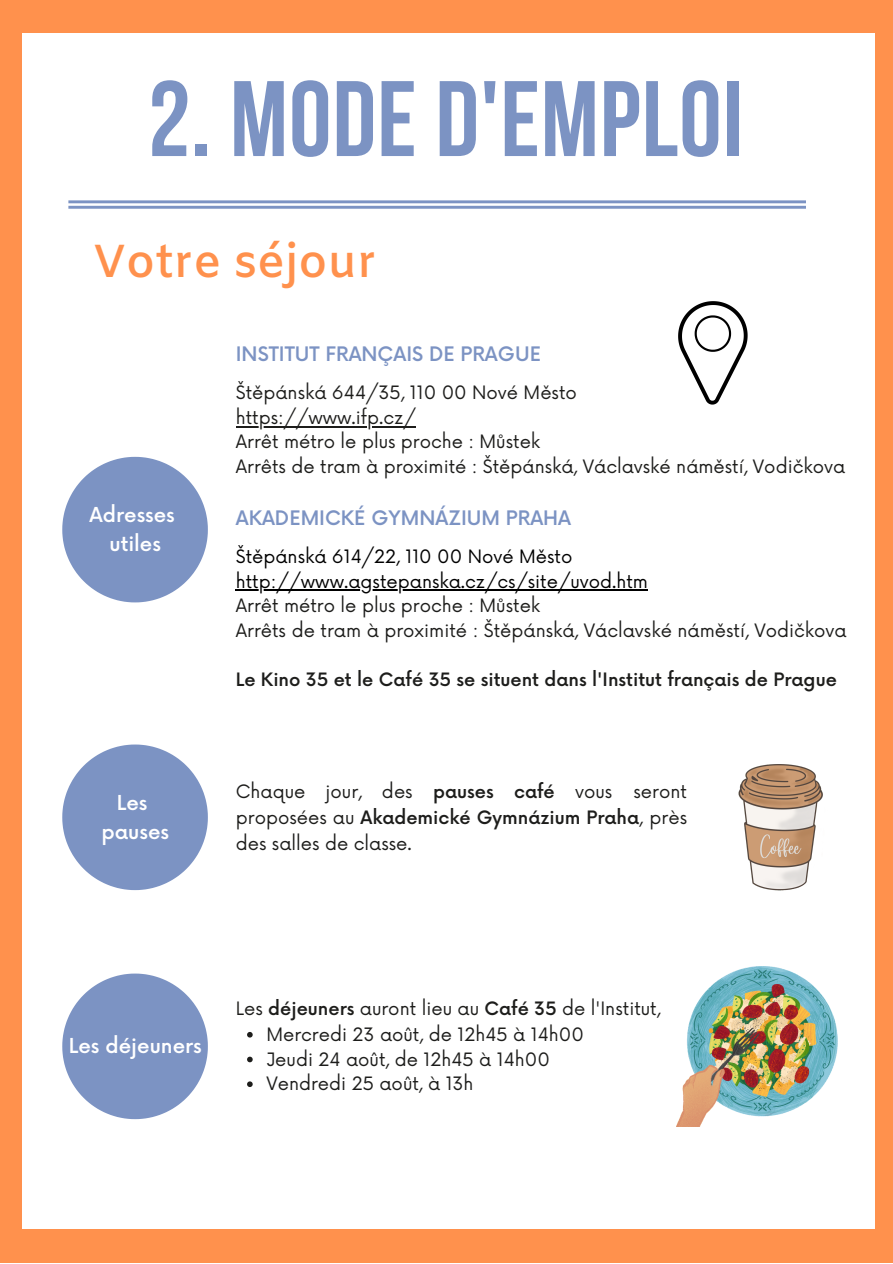
<style>
.page{position:relative;width:893px;height:1264px;background:#fff}
.page>*{position:absolute;margin:0;border:0;box-sizing:border-box;transform-origin:0 0}
.t1{font:700 106.95px "Bebas Neue";letter-spacing:.01em;color:#7c93c3}
.t2{font:600 46.35px "Amiko";color:#ff914d}
.t3{font:500 20.1px "Now";color:#fff}
.t4{font:500 19.5px "Now";color:#7c93c3}
.t5{font:18px/25.8px "Now";color:#1d1d1b;text-align:justify}
.t6{font:18px "Now";color:#000}
.t7{font:500 18px "Now";color:#1d1d1b}
.s1{font-weight:500}
</style>
<div class="page">
<div style="left:0;top:0;width:892px;height:1262px;background:#ff914d"></div>
<div style="left:23px;top:33px;width:851px;height:1195px;background:#fff"></div>
<svg style="left:62px;top:457px;width:146px;height:145px"></svg>
<svg style="left:62px;top:744px;width:146px;height:146px"></svg>
<svg style="left:62px;top:973px;width:146px;height:146px"></svg>
<svg style="left:678px;top:301px;width:69px;height:103px"></svg>
<img style="left:738px;top:764px;width:85px;height:126px">
<hr style="left:236px;top:426px;width:179px;height:1px;background:#1d1d1b">
<hr style="left:236px;top:589px;width:412px;height:2px;background:#000">
<img style="left:676px;top:966px;width:161px;height:160px">
<svg style="left:247px;top:1032px;width:6px;height:5px"></svg>
<svg style="left:247px;top:1056px;width:6px;height:6px"></svg>
<svg style="left:247px;top:1081px;width:6px;height:6px"></svg>
<svg style="left:68px;top:200px;width:738px;height:9px"></svg>
<p class="t1" style="left:148px;top:76px;width:596px">2. MODE D'EMPLOI</p>
<p class="t2" style="left:93px;top:234px;width:285px">Votre séjour</p>
<p class="t3" style="left:90px;top:504px;width:87px">Adresses</p>
<p class="t3" style="left:109px;top:533px;width:53px">utiles</p>
<p class="t3" style="left:117px;top:791px;width:32px">Les</p>
<p class="t3" style="left:101px;top:820px;width:69px">pauses</p>
<p class="t4" style="left:236px;top:343px;width:307px">INSTITUT FRANÇAIS DE PRAGUE</p>
<p class="t5" style="left:236px;top:381px;width:342px">Štěpánská 644/35, 110 00 Nové Město</p>
<p class="t5" style="left:236px;top:405px;width:181px">https://www.ifp.cz/</p>
<p class="t5" style="left:236px;top:430px;width:306px">Arrêt métro le plus proche : Můstek</p>
<p class="t5" style="left:236px;top:454px;width:610px">Arrêts de tram à proximité : Štěpánská, Václavské náměstí, Vodičkova</p>
<p class="t4" style="left:236px;top:507px;width:337px">AKADEMICKÉ GYMNÁZIUM PRAHA</p>
<p class="t6" style="left:236px;top:546px;width:338px">Štěpánská 614/22, 110 00 Nové Město</p>
<p class="t6" style="left:236px;top:571px;width:413px">http://www.agstepanska.cz/cs/site/uvod.htm</p>
<p class="t5" style="left:236px;top:593px;width:306px">Arrêt métro le plus proche : Můstek</p>
<p class="t5" style="left:236px;top:618px;width:612px">Arrêts de tram à proximité : Štěpánská, Václavské náměstí, Vodičkova</p>
<p class="t7" style="left:236px;top:669px;width:602px">Le Kino 35 et le Café 35 se situent dans l'Institut français de Prague</p>
<p class="t5" style="left:236px;top:780px;width:453px">Chaque jour, des <span class="s1">pauses café</span> vous seront proposées au <span class="s1">Akademické Gymnázium Praha</span>, près des salles de classe.</p>
<p class="t3" style="left:69px;top:1034px;width:134px">Les déjeuners</p>
<p class="t5" style="left:236px;top:996px;width:426px">Les <span class="s1">déjeuners</span> auront lieu au <span class="s1">Café 35</span> de l'Institut,</p>
<p class="t5" style="left:266px;top:1022px;width:319px">Mercredi 23 août, de 12h45 à 14h00</p>
<p class="t5" style="left:266px;top:1047px;width:285px">Jeudi 24 août, de 12h45 à 14h00</p>
<p class="t5" style="left:266px;top:1071px;width:209px">Vendredi 25 août, à 13h</p>
</div>
